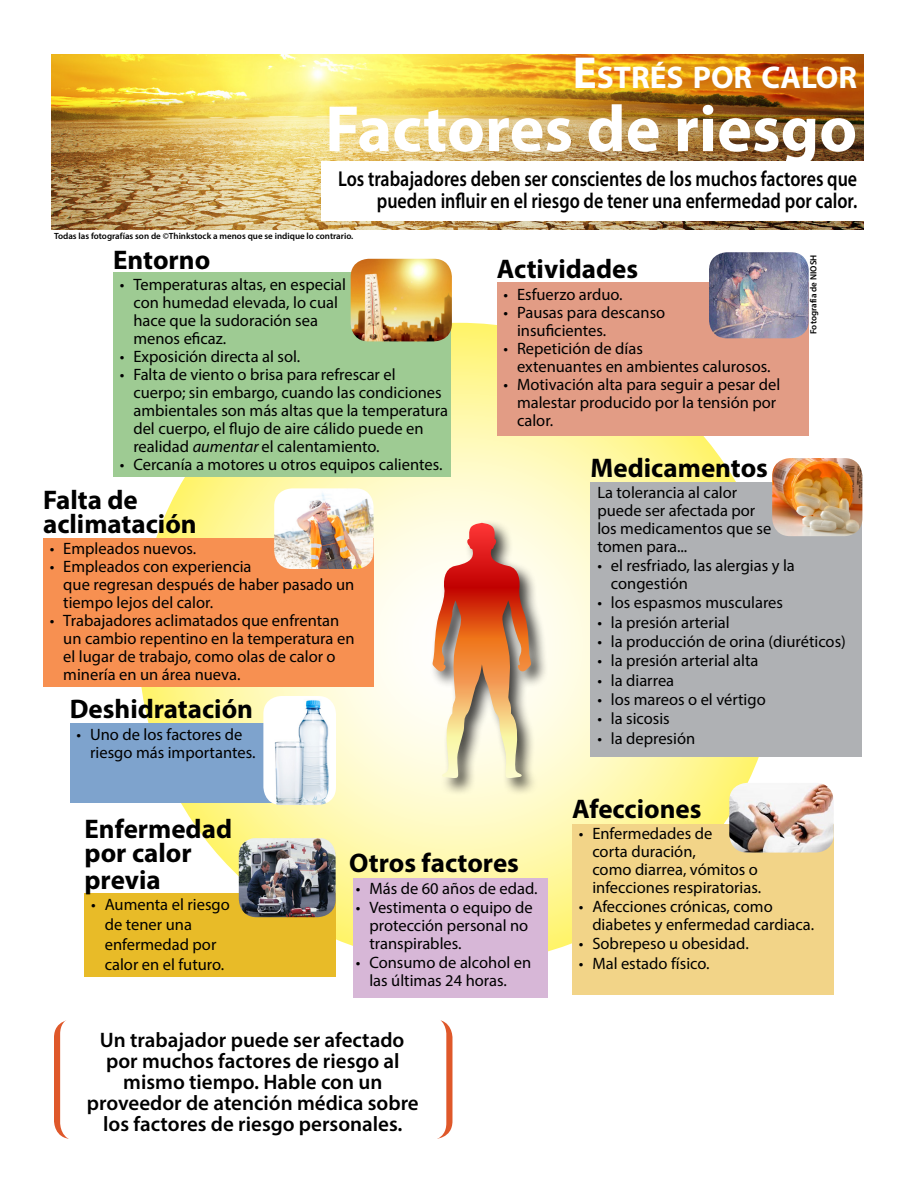
<style>
.page{position:relative;width:918px;height:1188px;background:#fff}
.page>*{position:absolute;margin:0;border:0;box-sizing:border-box;transform-origin:0 0}
.t1{font:700 66px "Myriad Pro";color:#fff}
.t2{font:700 31.5px "Myriad Pro";color:#fff}
.t3{font:700 27px/24px "Myriad Pro";color:#000}
.t4{font:600 21.6px/21.6px "Myriad Pro";color:#000;text-align:right;scale:.83 1}
.t5{font:600 21px/21px "Myriad Pro";color:#000}
.Risk1{font:16.5px/18px "Myriad Pro";color:#000}
.t6{font:600 9px "Myriad Pro";color:#000}
.s1{font-size:45px}
.s2{font-style:italic}
</style>
<div class="page">
<svg style="left:138px;top:323px;width:642px;height:641px;background:#fef8b7"></svg>
<div style="left:429px;top:520px;width:120px;height:276px;background:#000;opacity:.75"></div>
<svg style="left:432px;top:523px;width:99px;height:255px;background:#da9e7f"></svg>
<img style="left:52px;top:54px;width:812px;height:176px">
<div style="left:322px;top:161px;width:560px;height:59px;background:#fff"></div>
<div style="left:113px;top:273px;width:337px;height:204px;background:#9ecb93"></div>
<img style="left:351px;top:259px;width:101px;height:82px">
<div style="left:497px;top:282px;width:312px;height:153px;background:#e29c85"></div>
<img style="left:709px;top:252px;width:100px;height:86px">
<div style="left:591px;top:483px;width:271px;height:274px;background:#afb1b4"></div>
<img style="left:772px;top:458px;width:90px;height:78px">
<div style="left:572px;top:824px;width:262px;height:170px;background:#f2d488"></div>
<img style="left:729px;top:783px;width:105px;height:70px">
<div style="left:354px;top:878px;width:194px;height:120px;background:#d7b7d7"></div>
<div style="left:84px;top:894px;width:252px;height:83px;background:#e8bb28"></div>
<img style="left:239px;top:838px;width:97px;height:79px">
<div style="left:70px;top:723px;width:225px;height:80px;background:#7ea3cd"></div>
<img style="left:263px;top:696px;width:73px;height:109px">
<div style="left:43px;top:538px;width:331px;height:149px;background:#f79051"></div>
<img style="left:274px;top:488px;width:100px;height:81px">
<div style="left:54px;top:1020px;width:398px;height:119px;background:#df582a;border-radius:18px"></div>
<div style="left:60px;top:1016px;width:386px;height:125px;background:#fff;border-radius:18px"></div>
<h1 class="t2" style="left:573px;top:57px;width:286px"><span class="s1">E</span>STRÉS POR CALOR</h1>
<h1 class="t1" style="left:325px;top:86px;width:534px">Factores de riesgo</h1>
<p class="t4" style="left:338px;top:168px;width:627px">Los trabajadores deben ser conscientes de los muchos factores que pueden influir en el riesgo de tener una enfermedad por calor.</p>
<p class="t6" style="left:54px;top:230px;width:301px">Todas las fotografías son de ©Thinkstock a menos que se indique lo contrario.</p>
<h2 class="t3" style="left:113px;top:247px;width:99px">Entorno</h2>
<p class="Risk1" style="left:133px;top:275px;width:214px;text-indent:-14px">• Temperaturas altas, en especial con humedad elevada, lo cual hace que la sudoración sea menos eficaz.</p>
<p class="Risk1" style="left:120px;top:347px;width:182px">• Exposición directa al sol.</p>
<p class="Risk1" style="left:133px;top:365px;width:316px;text-indent:-14px">• Falta de viento o brisa para refrescar el cuerpo; sin embargo, cuando las condiciones ambientales son más altas que la temperatura del cuerpo, el flujo de aire cálido puede en realidad <span class="s2">aumentar</span> el calentamiento.</p>
<p class="Risk1" style="left:120px;top:455px;width:324px">• Cercanía a motores u otros equipos calientes.</p>
<p class="t6" style="left:808px;top:334px;width:81px;rotate:-90deg">Fotografía de NIOSH</p>
<h2 class="t3" style="left:497px;top:256px;width:143px">Actividades</h2>
<p class="Risk1" style="left:504px;top:285px;width:121px">• Esfuerzo arduo.</p>
<p class="Risk1" style="left:517px;top:303px;width:150px;text-indent:-14px">• Pausas para descanso insuficientes.</p>
<p class="Risk1" style="left:517px;top:339px;width:255px;text-indent:-14px">• Repetición de días<br>extenuantes en ambientes calurosos.</p>
<p class="Risk1" style="left:517px;top:375px;width:265px;text-indent:-14px">• Motivación alta para seguir a pesar del malestar producido por la tensión por calor.</p>
<h2 class="t3" style="left:591px;top:455px;width:179px">Medicamentos</h2>
<p class="Risk1" style="left:597px;top:483px;width:176px">La tolerancia al calor puede ser afectada por los medicamentos que se tomen para...</p>
<p class="Risk1" style="left:611px;top:556px;width:186px;text-indent:-14px">• el resfriado, las alergias y la congestión</p>
<p class="Risk1" style="left:597px;top:594px;width:187px">• los espasmos musculares</p>
<p class="Risk1" style="left:597px;top:613px;width:134px">• la presión arterial</p>
<p class="Risk1" style="left:597px;top:632px;width:250px">• la producción de orina (diuréticos)</p>
<p class="Risk1" style="left:597px;top:652px;width:163px">• la presión arterial alta</p>
<p class="Risk1" style="left:597px;top:671px;width:78px">• la diarrea</p>
<p class="Risk1" style="left:597px;top:690px;width:170px">• los mareos o el vértigo</p>
<p class="Risk1" style="left:597px;top:709px;width:74px">• la sicosis</p>
<p class="Risk1" style="left:597px;top:729px;width:99px">• la depresión</p>
<h2 class="t3" style="left:43px;top:487px;width:155px">Falta de aclimatación</h2>
<p class="Risk1" style="left:50px;top:539px;width:148px">• Empleados nuevos.</p>
<p class="Risk1" style="left:63px;top:557px;width:292px;text-indent:-14px">• Empleados con experiencia<br>que regresan después de haber pasado un tiempo lejos del calor.</p>
<p class="Risk1" style="left:63px;top:611px;width:293px;text-indent:-14px">• Trabajadores aclimatados que enfrentan un cambio repentino en la temperatura en el lugar de trabajo, como olas de calor o minería en un área nueva.</p>
<h2 class="t3" style="left:70px;top:696px;width:185px">Deshidratación</h2>
<p class="Risk1" style="left:90px;top:725px;width:167px;text-indent:-14px">• Uno de los factores de riesgo más importantes.</p>
<h2 class="t3" style="left:84px;top:816px;width:149px">Enfermedad por calor</h2>
<h2 class="t3" style="left:84px;top:867px;width:78px">previa</h2>
<p class="Risk1" style="left:105px;top:895px;width:127px;line-height:19.8px;text-indent:-14px">• Aumenta el riesgo de tener una enfermedad por calor en el futuro.</p>
<h2 class="t3" style="left:349px;top:850px;width:171px">Otros factores</h2>
<p class="Risk1" style="left:356px;top:879px;width:183px">• Más de 60 años de edad.</p>
<p class="Risk1" style="left:369px;top:898px;width:165px;text-indent:-14px">• Vestimenta o equipo de protección personal no transpirables.</p>
<p class="Risk1" style="left:369px;top:954px;width:163px;text-indent:-14px">• Consumo de alcohol en las últimas 24 horas.</p>
<p class="t5" style="left:100px;top:1029px;width:306px">Un trabajador puede ser afectado por muchos factores de riesgo al</p>
<p class="t5" style="left:87px;top:1071px;width:333px;text-align:center">mismo tiempo. Hable con un proveedor de atención médica sobre los factores de riesgo personales.</p>
<h2 class="t3" style="left:572px;top:796px;width:131px">Afecciones</h2>
<p class="Risk1" style="left:592px;top:824px;width:170px;text-indent:-14px">• Enfermedades de<br>corta duración,<br>como diarrea, vómitos o infecciones respiratorias.</p>
<p class="Risk1" style="left:592px;top:897px;width:224px;text-indent:-14px">• Afecciones crónicas, como diabetes y enfermedad cardiaca.</p>
<p class="Risk1" style="left:579px;top:934px;width:171px">• Sobrepeso u obesidad.</p>
<p class="Risk1" style="left:579px;top:954px;width:132px">• Mal estado físico.</p>
</div>
